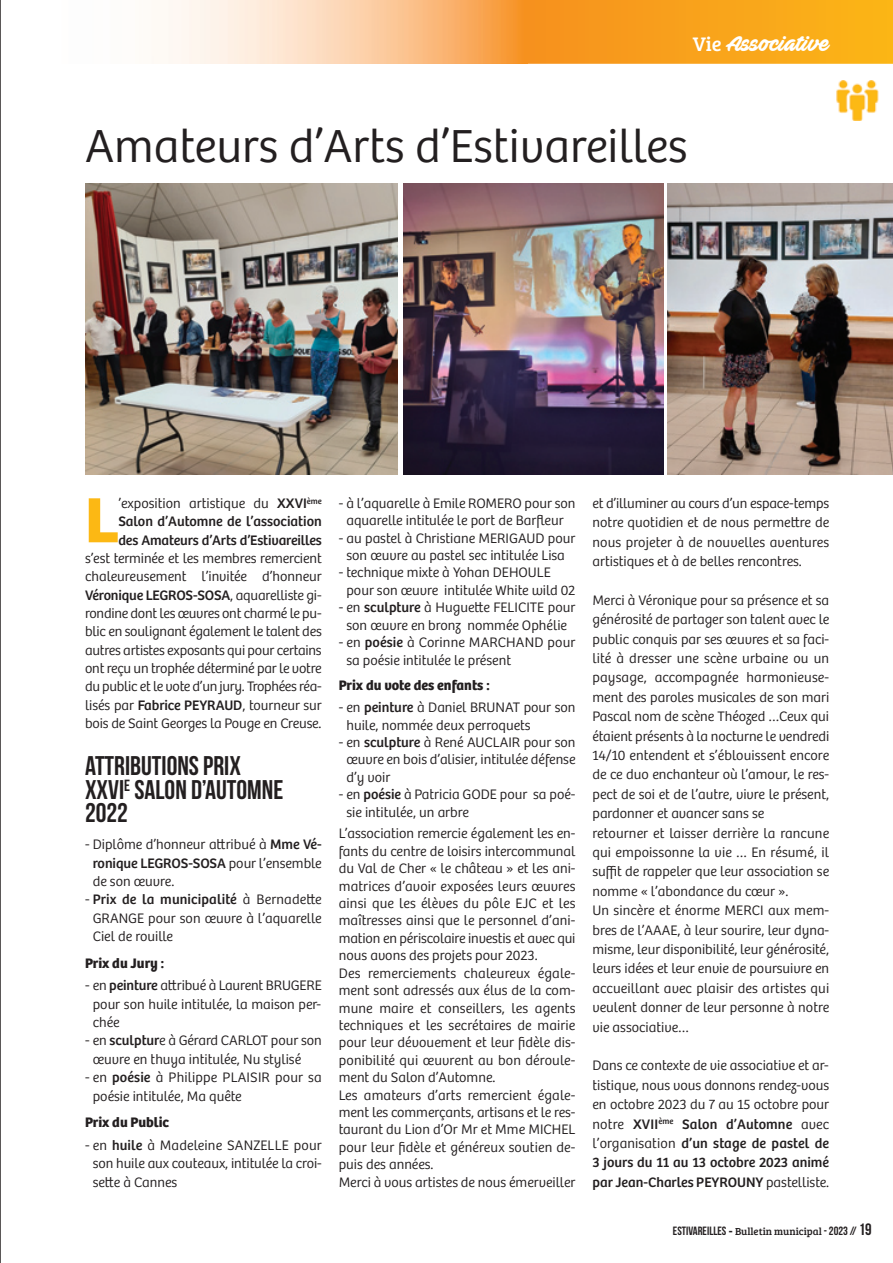
<style>
.page{position:relative;width:893px;height:1263px;background:#fff}
.page>*{position:absolute;margin:0;border:0;box-sizing:border-box;transform-origin:0 0}
.t1{font:700 66.15px "Bree";color:#fcb814}
.t2{font:300 48px "Bree";color:#231f20}
.t3{font:27px/23.5px "Bebas Neue";color:#231f20}
.t4{font:21px "Ave Fedan PERSONALUSEONLY";color:#fff}
.t5{font:300 14.25px/19.4px "Bree";color:#231f20;text-align:justify}
.t6{font:700 14.25px "Bree";color:#231f20}
.t7{font:12px "Bebas Neue";color:#231f20}
.s1{font-family:"Bree Serif";font-size:20.25px}
.s2{font-weight:400}
.s3{font-family:"Bree";font-weight:700}
.s4{font-family:"Bree Serif";font-size:10.5px}
.s5{font-size:16.5px}
</style>
<div class="page">
<img style="left:85px;top:184px;width:312px;height:290px">
<img style="left:404px;top:184px;width:260px;height:290px">
<img style="left:668px;top:184px;width:225px;height:290px">
<svg style="left:528px;top:0;width:365px;height:64px;background:#f8a31b"></svg>
<img style="left:168px;top:0;width:360px;height:64px">
<img style="left:836px;top:81px;width:43px;height:40px">
<hr style="left:0;top:0;width:1px;height:1263px;background:#231f20">
<p class="t4" style="left:693px;top:35px;width:138px"><span class="s1">Vie</span> Associative</p>
<p class="t2" style="left:85px;top:129px;width:604px">Amateurs d’Arts d’Estivareilles</p>
<p class="t5" style="left:85px;top:496px;width:238px;line-height:18.3px;text-align:right">’exposition artistique du <span class="s2">XXVI</span><sup>ème </sup><span class="s2">Salon d’Automne de l’association<br>des Amateurs d’Arts d’Estivareilles<br></span>s’est terminée et les membres remercient chaleureusement l’invitée d’honneur <span class="s2">Véronique LEGROS-SOSA</span>, aquarelliste gi&shy;rondine dont les œuvres ont charmé le pu&shy;blic en soulignant également le talent des autres artistes exposants qui pour certains ont reçu un trophée déterminé par le votre du public et le vote d’un jury. Trophées réa&shy;lisés par <span class="s2">Fabrice PEYRAUD</span>, tourneur sur bois de Saint Georges la Pouge en Creuse.</p>
<p class="t3" style="left:85px;top:754px;width:200px">ATTRIBUTIONS PRIX<br>XXVI<sup>E</sup> SALON D’AUTOMNE<br>2022</p>
<p class="t5" style="left:93px;top:837px;width:231px;line-height:18.3px;text-indent:-8px">- Diplôme d’honneur attribué à <span class="s2">Mme Vé&shy;ronique LEGROS-SOSA</span> pour l’ensemble de son œuvre.</p>
<p class="t5" style="left:93px;top:892px;width:231px;line-height:18.3px;text-indent:-8px">- <span class="s2">Prix de la municipalité</span> à Bernadette GRANGE pour son œuvre à l’aquarelle Ciel de rouille</p>
<p class="t6" style="left:85px;top:958px;width:81px">Prix du Jury :</p>
<p class="t5" style="left:93px;top:978px;width:231px;line-height:18.3px;text-indent:-8px">- en <span class="s2">peinture</span> attribué à Laurent BRUGERE pour son huile intitulée, la maison per&shy;chée</p>
<p class="t5" style="left:93px;top:1033px;width:231px;line-height:18.3px;text-indent:-8px">- en <span class="s2">sculptur</span>e à Gérard CARLOT pour son œuvre en thuya intitulée, Nu stylisé</p>
<p class="t5" style="left:93px;top:1070px;width:231px;line-height:18.3px;text-indent:-8px">- en <span class="s2">poésie</span> à Philippe PLAISIR pour sa poésie intitulée, Ma quête</p>
<p class="t6" style="left:85px;top:1117px;width:86px">Prix du Public</p>
<p class="t5" style="left:93px;top:1138px;width:231px;line-height:18.3px;text-indent:-8px">- en <span class="s2">huile</span> à Madeleine SANZELLE pour son huile aux couteaux, intitulée la croi&shy;sette à Cannes</p>
<p class="t1" style="left:85px;top:496px;width:36px">L</p>
<p class="t5" style="left:339px;top:496px;width:238px;line-height:17.4px;text-align:center">- à l’aquarelle à Emile ROMERO pour son aquarelle intitulée le port de Barfleur</p>
<p class="t5" style="left:339px;top:531px;width:238px;line-height:17.4px;text-align:center">- au pastel à Christiane MERIGAUD pour son œuvre au pastel sec intitulée Lisa</p>
<p class="t5" style="left:346px;top:566px;width:231px;line-height:17.4px;text-indent:-8px">- technique mixte à Yohan DEHOULE pour son œuvre intitulée White wild 02</p>
<p class="t5" style="left:339px;top:600px;width:238px;line-height:17.4px;text-align:center">- en <span class="s2">sculpture</span> à Huguette FELICITE pour son œuvre en bronz nommée Ophélie</p>
<p class="t5" style="left:346px;top:635px;width:231px;line-height:17.4px;text-indent:-8px">- en <span class="s2">poésie</span> à Corinne MARCHAND pour sa poésie intitulée le présent</p>
<p class="t6" style="left:339px;top:681px;width:152px">Prix du vote des enfants :</p>
<p class="t5" style="left:346px;top:700px;width:231px;line-height:17.4px;text-indent:-8px">- en <span class="s2">peinture</span> à Daniel BRUNAT pour son huile, nommée deux perroquets</p>
<p class="t5" style="left:346px;top:735px;width:231px;line-height:17.4px;text-indent:-8px">- en <span class="s2">sculpture</span> à René AUCLAIR pour son œuvre en bois d’alisier, intitulée défense d’y voir</p>
<p class="t5" style="left:346px;top:787px;width:231px;line-height:17.4px;text-indent:-8px">- en <span class="s2">poésie</span> à Patricia GODE pour sa poé&shy;sie intitulée, un arbre</p>
<p class="t5" style="left:339px;top:826px;width:238px;line-height:17.4px">L’association remercie également les en&shy;fants du centre de loisirs intercommunal du Val de Cher « le château » et les ani&shy;matrices d’avoir exposées leurs œuvres ainsi que les élèves du pôle EJC et les maîtresses ainsi que le personnel d’ani&shy;mation en périscolaire investis et avec qui nous avons des projets pour 2023.</p>
<p class="t5" style="left:339px;top:966px;width:238px;line-height:17.4px">Des remerciements chaleureux égale&shy;ment sont adressés aux élus de la com&shy;mune maire et conseillers, les agents techniques et les secrétaires de mairie pour leur dévouement et leur fidèle dis&shy;ponibilité qui œuvrent au bon déroule&shy;ment du Salon d’Automne.</p>
<p class="t5" style="left:339px;top:1088px;width:238px;line-height:17.4px">Les amateurs d’arts remercient égale&shy;ment les commerçants, artisans et le res&shy;taurant du Lion d’Or Mr et Mme MICHEL pour leur fidèle et généreux soutien de&shy;puis des années.</p>
<p class="t5" style="left:339px;top:1174px;width:238px">Merci à vous artistes de nous émerveiller</p>
<p class="t5" style="left:592px;top:495px;width:238px">et d’illuminer au cours d’un espace-temps notre quotidien et de nous permettre de nous projeter à de nouvelles aventures artistiques et à de belles rencontres.</p>
<p class="t5" style="left:592px;top:592px;width:238px">Merci à Véronique pour sa présence et sa générosité de partager son talent avec le public conquis par ses œuvres et sa faci&shy;lité à dresser une scène urbaine ou un paysage, accompagnée harmonieuse&shy;ment des paroles musicales de son mari Pascal nom de scène Théozed …Ceux qui étaient présents à la nocturne le vendredi 14/10 entendent et s’éblouissent encore de ce duo enchanteur où l’amour, le res&shy;pect de soi et de l’autre, vivre le présent, pardonner et avancer sans se</p>
<p class="t5" style="left:592px;top:825px;width:238px">retourner et laisser derrière la rancune qui empoissonne la vie … En résumé, il suffit de rappeler que leur association se nomme « l’abondance du cœur ».</p>
<p class="t5" style="left:592px;top:902px;width:238px">Un sincère et énorme MERCI aux mem&shy;bres de l’AAAE, à leur sourire, leur dyna&shy;misme, leur disponibilité, leur générosité, leurs idées et leur envie de poursuivre en accueillant avec plaisir des artistes qui veulent donner de leur personne à notre vie associative…</p>
<p class="t5" style="left:592px;top:1057px;width:238px">Dans ce contexte de vie associative et ar&shy;tistique, nous vous donnons rendez-vous en octobre 2023 du 7 au 15 octobre pour notre <span class="s2">XVII</span><sup>ème</sup> <span class="s2">Salon d’Automne</span> avec l’organisation <span class="s2">d’un stage de pastel de 3 jours du 11 au 13 octobre 2023 animé par Jean-Charles PEYROUNY</span> pastelliste.</p>
<p class="t7" style="left:673px;top:1224px;width:200px">ESTIVAREILLES <span class="s3">-</span> <span class="s4">Bulletin municipal</span> - 2023 // <span class="s5">19</span></p>
</div>
